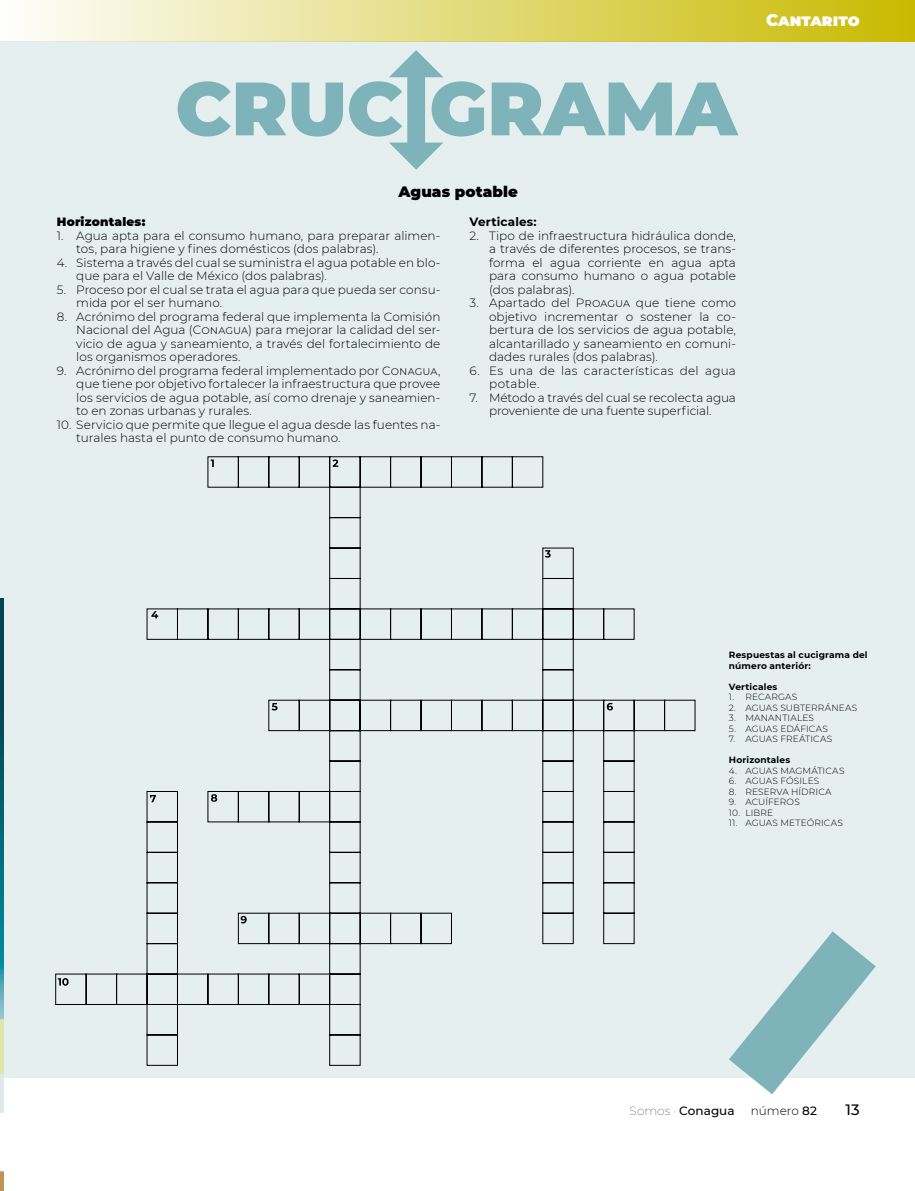
<style>
.page{position:relative;width:915px;height:1191px;background:#fff}
.page>*{position:absolute;margin:0;border:0;box-sizing:border-box;transform-origin:0 0}
.t1{font:900 16.5px "Montserrat";letter-spacing:.065em;color:#fff}
.t2{font:900 15px "Montserrat";letter-spacing:.01em;color:#000}
.t3{font:500 15px "Montserrat";color:#000}
.t4{font:300 12px/13.5px "Montserrat";letter-spacing:.005em;color:#000}
.t5{font:300 12px/13.5px "Montserrat";letter-spacing:.025em;color:#000}
.t6{font:500 12px "Montserrat";letter-spacing:.005em;color:#000}
.t7{font:900 12px "Montserrat";letter-spacing:.02em;color:#000}
.t8{font:700 12px "Montserrat";letter-spacing:.01em;color:#000}
.t9{font:300 9px "Montserrat";letter-spacing:.02em;color:#000}
.t10{font:700 9px/10.5px "Montserrat";letter-spacing:.02em;color:#000}
.s1{font-weight:100}
.s2{font-weight:500}
</style>
<div class="page">
<div style="left:1px;top:42px;width:913px;height:1035px;background:#e6eff0"></div>
<div style="left:0;top:0;width:914px;height:42px;background:linear-gradient(to right,#fefefd,#c9ba01)"></div>
<img style="left:0;top:598px;width:4px;height:593px">
<svg style="left:178px;top:81px;width:165px;height:55px"></svg>
<svg style="left:491px;top:83px;width:247px;height:52px"></svg>
<svg style="left:349px;top:50px;width:136px;height:120px"></svg>
<svg style="left:728px;top:931px;width:147px;height:163px"></svg>
<svg style="left:55px;top:456px;width:640px;height:609px"></svg>
<svg style="left:211px;top:459px;width:3px;height:8px"></svg>
<svg style="left:332px;top:459px;width:6px;height:8px"></svg>
<svg style="left:151px;top:611px;width:7px;height:7px"></svg>
<svg style="left:544px;top:550px;width:6px;height:7px"></svg>
<svg style="left:271px;top:703px;width:6px;height:7px"></svg>
<svg style="left:606px;top:703px;width:6px;height:7px"></svg>
<svg style="left:211px;top:794px;width:6px;height:7px"></svg>
<svg style="left:240px;top:916px;width:6px;height:7px"></svg>
<svg style="left:150px;top:795px;width:6px;height:7px"></svg>
<svg style="left:58px;top:978px;width:11px;height:7px"></svg>
<h1 class="t1" style="left:765px;top:8px;width:95px">Cantarito</h1>
<p class="t2" style="left:398px;top:180px;width:121px">Aguas potable</p>
<p class="t7" style="left:57px;top:213px;width:90px">Horizontales:</p>
<p class="t4" style="left:76px;top:228px;width:365px;text-indent:-20px">1. Agua apta para el consumo humano, para preparar alimen&shy;tos, para higiene y fines domésticos (dos palabras).</p>
<p class="t4" style="left:76px;top:255px;width:365px;text-indent:-20px">4. Sistema a través del cual se suministra el agua potable en blo&shy;que para el Valle de México (dos palabras).</p>
<p class="t4" style="left:76px;top:282px;width:365px;text-indent:-20px">5. Proceso por el cual se trata el agua para que pueda ser consu&shy;mida por el ser humano.</p>
<p class="t4" style="left:76px;top:309px;width:365px;text-align:justify;text-indent:-19px">8. Acrónimo del programa federal que implementa la Comisión Nacional del Agua (Conagua) para mejorar la calidad del ser&shy;vicio de agua y saneamiento, a través del fortalecimiento de los organismos operadores.</p>
<p class="t4" style="left:76px;top:363px;width:365px;text-align:justify;text-indent:-20px">9. Acrónimo del programa federal implementado por Conagua, que tiene por objetivo fortalecer la infraestructura que provee los servicios de agua potable, así como drenaje y saneamien&shy;to en zonas urbanas y rurales.</p>
<p class="t4" style="left:76px;top:417px;width:365px;text-indent:-20px">10. Servicio que permite que llegue el agua desde las fuentes na&shy;turales hasta el punto de consumo humano.</p>
<p class="t8" style="left:469px;top:213px;width:69px">Verticales:</p>
<p class="t4" style="left:489px;top:228px;width:248px;text-align:justify;text-indent:-20px">2. Tipo de infraestructura hidráulica donde, a través de diferentes procesos, se trans&shy;forma el agua corriente en agua apta para consumo humano o agua potable (dos palabras).</p>
<p class="t4" style="left:489px;top:296px;width:248px;text-align:justify;text-indent:-20px">3. Apartado del Proagua que tiene como objetivo incrementar o sostener la co&shy;bertura de los servicios de agua potable, alcantarillado y saneamiento en comuni&shy;dades rurales (dos palabras).</p>
<p class="t5" style="left:489px;top:363px;width:248px;text-indent:-20px">6. Es una de las características del agua potable.</p>
<p class="t4" style="left:469px;top:390px;width:268px;text-align:center">7. Método a través del cual se recolecta agua proveniente de una fuente superficial.</p>
<p class="t10" style="left:728px;top:649px;width:140px">Respuestas al cucigrama del número anteriór:</p>
<p class="t10" style="left:728px;top:680px;width:50px">Verticales</p>
<p class="t9" style="left:728px;top:691px;width:70px">1. RECARGAS</p>
<p class="t9" style="left:728px;top:701px;width:130px">2. AGUAS SUBTERRÁNEAS</p>
<p class="t9" style="left:728px;top:712px;width:87px">3. MANANTIALES</p>
<p class="t9" style="left:728px;top:722px;width:100px">5. AGUAS EDÁFICAS</p>
<p class="t9" style="left:728px;top:733px;width:105px">7. AGUAS FREÁTICAS</p>
<p class="t10" style="left:728px;top:754px;width:63px">Horizontales</p>
<p class="t9" style="left:728px;top:764px;width:117px">4. AGUAS MAGMÁTICAS</p>
<p class="t9" style="left:728px;top:775px;width:92px">6. AGUAS FÓSILES</p>
<p class="t9" style="left:728px;top:785px;width:104px">8. RESERVA HÍDRICA</p>
<p class="t9" style="left:728px;top:796px;width:72px">9. ACUÍFEROS</p>
<p class="t9" style="left:728px;top:806px;width:46px">10. LIBRE</p>
<p class="t9" style="left:728px;top:817px;width:115px">11. AGUAS METEÓRICAS</p>
<p class="t6" style="left:629px;top:1102px;width:106px"><span class="s1">Somos ·</span> Conagua</p>
<p class="t4" style="left:750px;top:1103px;width:68px">número <span class="s2">82</span></p>
<p class="t3" style="left:845px;top:1098px;width:16px">13</p>
</div>
